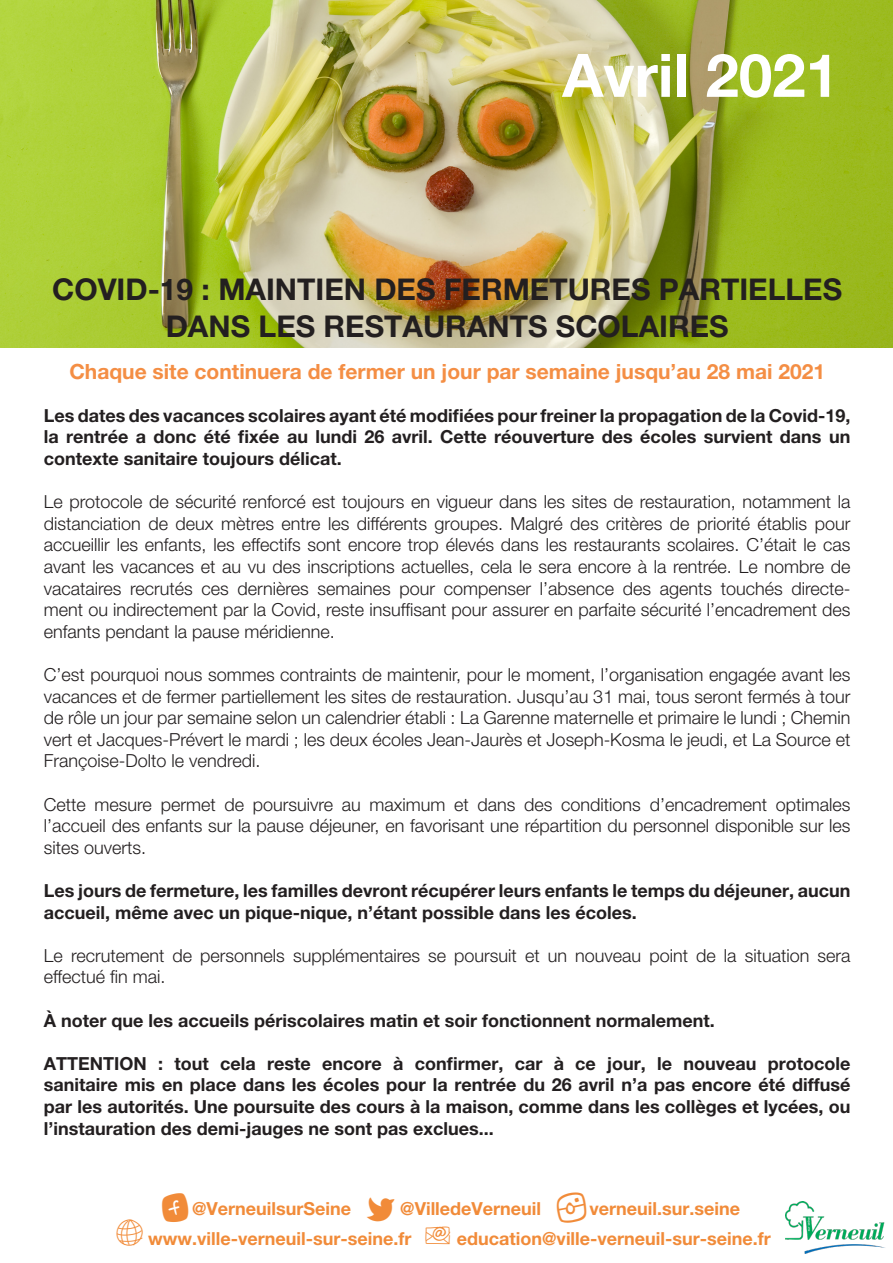
<style>
.page{position:relative;width:893px;height:1263px;background:#fff}
.page>*{position:absolute;margin:0;border:0;box-sizing:border-box;transform-origin:0 0}
.t1{font:700 60px "Helvetica Neue LT Pro";color:#fff}
.t2{font:300 45px "Notepaper Airplanes Extras";color:#f18b39}
.t3{font:700 30px "Helvetica Neue LT Pro";color:#231f20}
.t4{font:700 21px "Helvetica Neue LT Pro";color:#f48e44}
.t5{font:300 18px/21.6px "Helvetica Neue LT Pro";color:#231f20;text-align:justify}
.t6{font:700 18px/21.6px "Helvetica Neue LT Pro";color:#231f20;text-align:justify}
.t7{font:700 18px "Helvetica Neue LT Pro";color:#f18b39}
</style>
<div class="page">
<img style="left:0;top:0;width:893px;height:348px">
<img style="left:786px;top:1202px;width:99px;height:51px">
<p class="t1" style="left:562px;top:38px;width:278px">Avril 2021</p>
<p class="t3" style="left:52px;top:270px;width:791px">COVID-19 : MAINTIEN DES FERMETURES PARTIELLES</p>
<p class="t3" style="left:166px;top:308px;width:564px">DANS LES RESTAURANTS SCOLAIRES</p>
<p class="t4" style="left:69px;top:359px;width:757px">Chaque site continuera de fermer un jour par semaine jusqu’au 28 mai 2021</p>
<p class="t6" style="left:44px;top:404px;width:808px">Les dates des vacances scolaires ayant été modifiées pour freiner la propagation de la Covid-19, la rentrée a donc été fixée au lundi 26 avril. Cette réouverture des écoles survient dans un contexte sanitaire toujours délicat.</p>
<p class="t5" style="left:44px;top:491px;width:808px">Le protocole de sécurité renforcé est toujours en vigueur dans les sites de restauration, notamment la distanciation de deux mètres entre les différents groupes. Malgré des critères de priorité établis pour accueillir les enfants, les effectifs sont encore trop élevés dans les restaurants scolaires. C’était le cas avant les vacances et au vu des inscriptions actuelles, cela le sera encore à la rentrée. Le nombre de vacataires recrutés ces dernières semaines pour compenser l’absence des agents touchés directe&shy;ment ou indirectement par la Covid, reste insuffisant pour assurer en parfaite sécurité l’encadrement des enfants pendant la pause méridienne.</p>
<p class="t5" style="left:44px;top:663px;width:808px">C’est pourquoi nous sommes contraints de maintenir, pour le moment, l’organisation engagée avant les vacances et de fermer partiellement les sites de restauration. Jusqu’au 31 mai, tous seront fermés à tour de rôle un jour par semaine selon un calendrier établi : La Garenne maternelle et primaire le lundi ; Chemin vert et Jacques-Prévert le mardi ; les deux écoles Jean-Jaurès et Joseph-Kosma le jeudi, et La Source et Françoise-Dolto le vendredi.</p>
<p class="t5" style="left:44px;top:793px;width:808px">Cette mesure permet de poursuivre au maximum et dans des conditions d’encadrement optimales l’accueil des enfants sur la pause déjeuner, en favorisant une répartition du personnel disponible sur les sites ouverts.</p>
<p class="t6" style="left:44px;top:879px;width:808px">Les jours de fermeture, les familles devront récupérer leurs enfants le temps du déjeuner, aucun accueil, même avec un pique-nique, n’étant possible dans les écoles.</p>
<p class="t5" style="left:44px;top:944px;width:808px">Le recrutement de personnels supplémentaires se poursuit et un nouveau point de la situation sera effectué fin mai.</p>
<p class="t6" style="left:44px;top:1009px;width:672px">À noter que les accueils périscolaires matin et soir fonctionnent normalement.</p>
<p class="t6" style="left:44px;top:1052px;width:808px">ATTENTION : tout cela reste encore à confirmer, car à ce jour, le nouveau protocole sanitaire mis en place dans les écoles pour la rentrée du 26 avril n’a pas encore été diffusé par les autorités. Une poursuite des cours à la maison, comme dans les collèges et lycées, ou l’instauration des demi-jauges ne sont pas exclues...</p>
<p class="t2" style="left:162px;top:1176px;width:30px">j</p>
<p class="t7" style="left:192px;top:1197px;width:161px">@VerneuilsurSeine</p>
<p class="t2" style="left:366px;top:1176px;width:30px">k</p>
<p class="t7" style="left:400px;top:1197px;width:142px">@VilledeVerneuil</p>
<p class="t2" style="left:556px;top:1176px;width:32px">l</p>
<p class="t7" style="left:589px;top:1197px;width:152px">verneuil.sur.seine</p>
<p class="t7" style="left:148px;top:1227px;width:265px">www.ville-verneuil-sur-seine.fr</p>
<p class="t7" style="left:457px;top:1227px;width:315px">education@ville-verneuil-sur-seine.fr</p>
</div>
